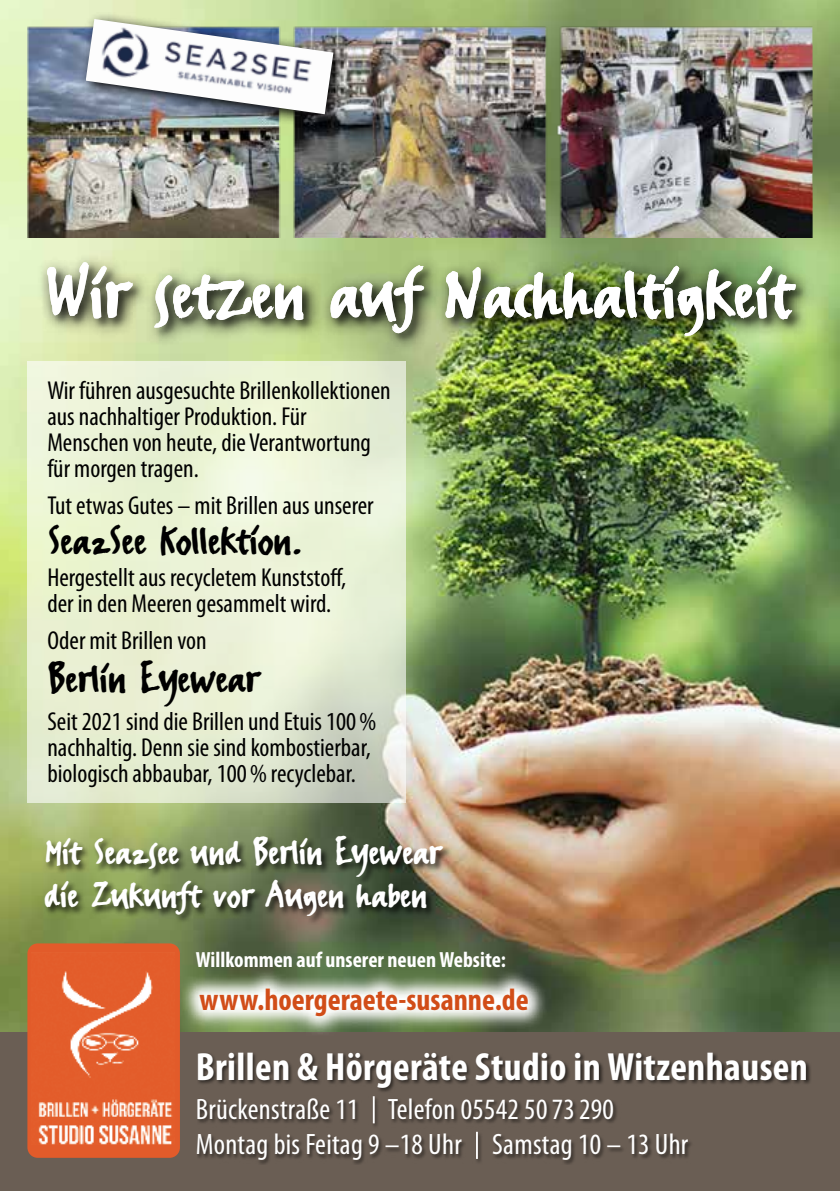
<style>
.page{position:relative;width:840px;height:1191px;background:#fff}
.page>*{position:absolute;margin:0;border:0;box-sizing:border-box;transform-origin:0 0}
.t1{font:85px "FF Erikrighthand";color:#fff}
.t2{font:48px "FF Erikrighthand";color:#000}
.t3{font:42.8px/42.8px "FF Erikrighthand";color:#fff}
.t4{font:700 condensed 39.4px "Myriad Pro";letter-spacing:.01em;color:#fff}
.t5{font:700 condensed 31px "Myriad Pro";color:#d14d18}
.t6{font:condensed 29.6px/35.6px "Myriad Pro";letter-spacing:.01em;color:#fff}
.t7{font:condensed 26px/26px "Myriad Pro";color:#000}
.t8{font:700 condensed 22px "Myriad Pro";color:#fff}
</style>
<div class="page">
<img style="left:0;top:0;width:839px;height:1032px">
<div style="left:0;top:1032px;width:839px;height:159px;background:#6a5e54"></div>
<div style="left:196px;top:1051px;width:615px;height:114px;background:#000;opacity:.55"></div>
<hr style="left:372px;top:1096px;width:2px;height:27px;background:#fff">
<hr style="left:475px;top:1131px;width:2px;height:27px;background:#fff">
<div style="left:27px;top:943px;width:153px;height:214px;background:#e25b2a;border-radius:10px"></div>
<img style="left:38px;top:971px;width:135px;height:173px">
<img style="left:27px;top:26px;width:785px;height:211px">
<img style="left:78px;top:12px;width:270px;height:118px">
<img style="left:86px;top:19px;width:247px;height:95px">
<svg style="left:27px;top:362px;width:379px;height:441px;fill:#eaf1d4"></svg>
<div style="left:44px;top:834px;width:408px;height:91px;background:#000;opacity:.73"></div>
<img style="left:37px;top:253px;width:778px;height:103px">
<div style="left:46px;top:262px;width:761px;height:85px;background:#000;opacity:.39"></div>
<svg style="left:180px;top:969px;width:368px;height:64px"></svg>
<h1 class="t1" style="left:47px;top:242px;width:747px">Wir setzen auf Nachhaltigkeit</h1>
<p class="t7" style="left:47px;top:377px;width:345px">Wir führen ausgesuchte Brillenkollektionen aus nachhaltiger Produktion. Für Menschen von heute, die Verantwortung für morgen tragen.</p>
<p class="t7" style="left:47px;top:492px;width:327px">Tut etwas Gutes – mit Brillen aus unserer</p>
<h2 class="t2" style="left:47px;top:511px;width:256px">Sea2See Kollektion.</h2>
<p class="t7" style="left:47px;top:564px;width:300px">Hergestellt aus recycletem Kunststoff, der in den Meeren gesammelt wird.</p>
<p class="t7" style="left:47px;top:627px;width:161px">Oder mit Brillen von</p>
<h2 class="t2" style="left:47px;top:649px;width:213px">Berlin Eyewear</h2>
<p class="t7" style="left:47px;top:707px;width:330px">Seit 2021 sind die Brillen und Etuis 100% nachhaltig. Denn sie sind kombostierbar, biologisch abbaubar, 100% recyclebar.</p>
<h3 class="t3" style="left:45px;top:830px;width:398px">Mit Sea2see und Berlin Eyewear die Zukunft vor Augen haben</h3>
<p class="t8" style="left:196px;top:946px;width:311px">Willkommen auf unserer neuen Website:</p>
<p class="t5" style="left:199px;top:980px;width:330px">www.hoergeraete-susanne.de</p>
<h3 class="t4" style="left:196px;top:1042px;width:613px">Brillen &amp; Hörgeräte Studio in Witzenhausen</h3>
<p class="t6" style="left:196px;top:1090px;width:493px">Brückenstraße 11 Telefon 05542 5073290<br>Montag bis Feitag 9 –18 Uhr Samstag 10 – 13 Uhr</p>
</div>
